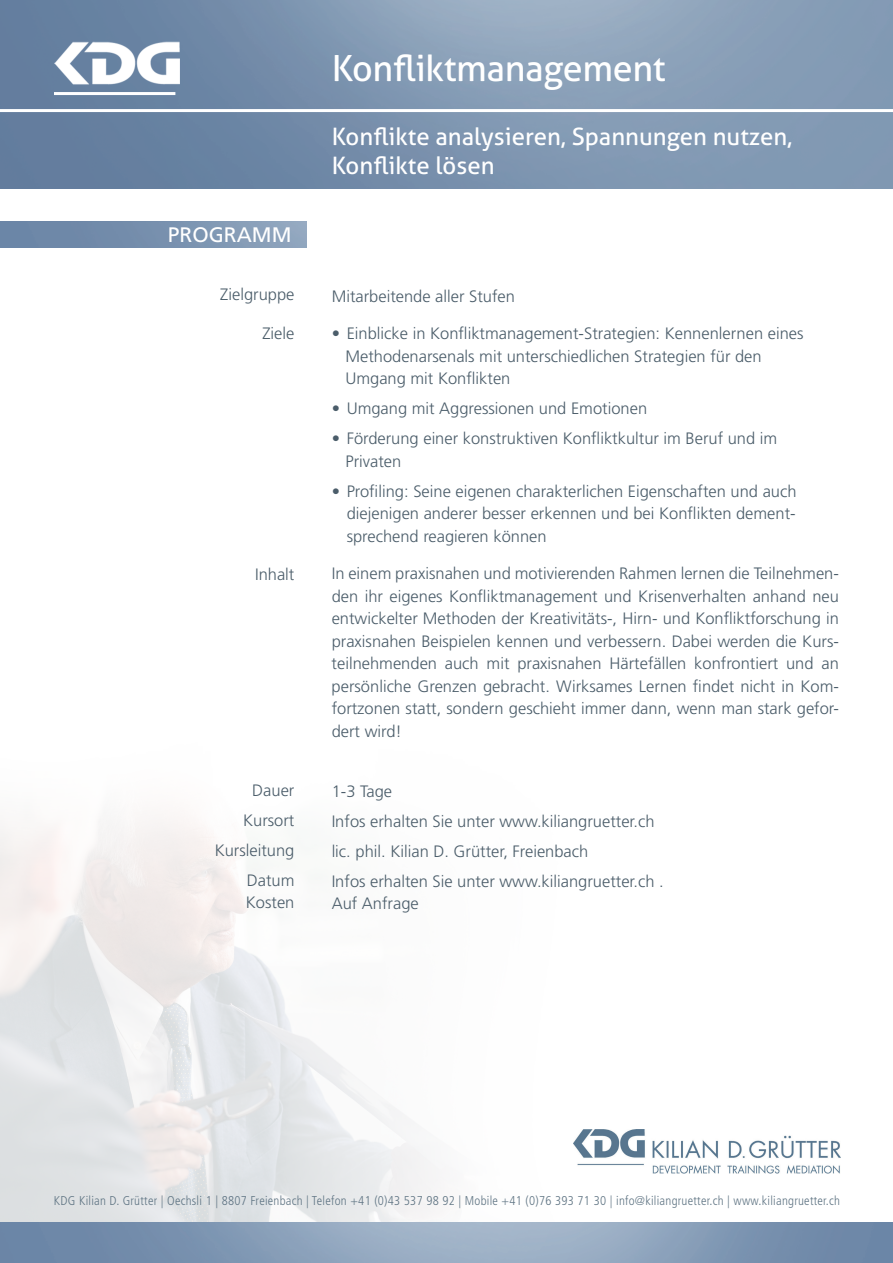
<style>
.page{position:relative;width:893px;height:1263px;background:#fff}
.page>*{position:absolute;margin:0;border:0;box-sizing:border-box;transform-origin:0 0}
.t1{font:36px "Aller";letter-spacing:-.01em;color:#fff}
.t2{font:24px/28.8px "Aller";color:#fff}
.t3{font:21px "Frutiger LT";color:#fff}
.t4{font:300 16.5px/22.5px "Frutiger LT";color:#4b5d6a}
.t5{font:300 condensed 12.75px "Frutiger LT Std";letter-spacing:.02em;color:#607584}
</style>
<div class="page">
<img style="left:0;top:818px;width:746px;height:404px">
<img style="left:0;top:0;width:893px;height:188px">
<img style="left:54px;top:38px;width:126px;height:54px">
<hr style="left:54px;top:92px;width:121px;height:3px;background:#fff">
<hr style="left:0;top:109px;width:893px;height:3px;background:#fff">
<img style="left:573px;top:1129px;width:267px;height:44px">
<p class="t3" style="left:168px;top:223px;width:125px">PROGRAMM</p>
<p class="t4" style="left:220px;top:284px;width:76px">Zielgruppe</p>
<p class="t4" style="left:262px;top:323px;width:34px">Ziele</p>
<p class="t4" style="left:255px;top:563px;width:41px">Inhalt</p>
<p class="t4" style="left:215px;top:775px;width:81px;line-height:30px;text-align:right">Dauer<br>Kursort<br>Kursleitung<br>Datum</p>
<p class="t4" style="left:246px;top:891px;width:50px">Kosten</p>
<h1 class="t1" style="left:332px;top:46px;width:336px">Konfliktmanagement</h1>
<h2 class="t2" style="left:332px;top:122px;width:462px">Konflikte analysieren, Spannungen nutzen,<br>Konflikte lösen</h2>
<p class="t4" style="left:332px;top:285px;width:185px">Mitarbeitende aller Stufen</p>
<p class="t4" style="left:345px;top:322px;width:460px;text-indent:-14px">• Einblicke in Konfliktmanagement-Strategien: Kennenlernen eines<br>Methodenarsenals mit unterschiedlichen Strategien für den<br>Umgang mit Konflikten</p>
<p class="t4" style="left:332px;top:397px;width:317px">• Umgang mit Aggressionen und Emotionen</p>
<p class="t4" style="left:345px;top:427px;width:433px;text-indent:-14px">• Förderung einer konstruktiven Konfliktkultur im Beruf und im<br>Privaten</p>
<p class="t4" style="left:347px;top:480px;width:451px;text-align:justify;text-indent:-15px">• Profiling: Seine eigenen charakterlichen Eigenschaften und auch diejenigen anderer besser erkennen und bei Konflikten dement&shy;sprechend reagieren können</p>
<p class="t4" style="left:332px;top:562px;width:509px;text-align:justify">In einem praxisnahen und motivierenden Rahmen lernen die Teilnehmen&shy;den ihr eigenes Konfliktmanagement und Krisenverhalten anhand neu entwickelter Methoden der Kreativitäts-, Hirn- und Konfliktforschung in praxisnahen Beispielen kennen und verbessern. Dabei werden die Kurs&shy;teilnehmenden auch mit praxisnahen Härtefällen konfrontiert und an persönliche Grenzen gebracht. Wirksames Lernen findet nicht in Kom&shy;fortzonen statt, sondern geschieht immer dann, wenn man stark gefor&shy;dert wird!</p>
<p class="t4" style="left:332px;top:776px;width:334px;line-height:30px">1-3 Tage<br>Infos erhalten Sie unter www.kiliangruetter.ch lic. phil. Kilian D. Grütter, Freienbach<br>Infos erhalten Sie unter www.kiliangruetter.ch .</p>
<p class="t4" style="left:332px;top:892px;width:89px">Auf Anfrage</p>
<p class="t5" style="left:54px;top:1193px;width:788px">KDG Kilian D. Grütter | Oechsli 1 | 8807 Freienbach | Telefon +41 (0)43 537 98 92 | Mobile +41 (0)76 393 71 30 | info@kiliangruetter.ch | www.kiliangruetter.ch</p>
</div>
